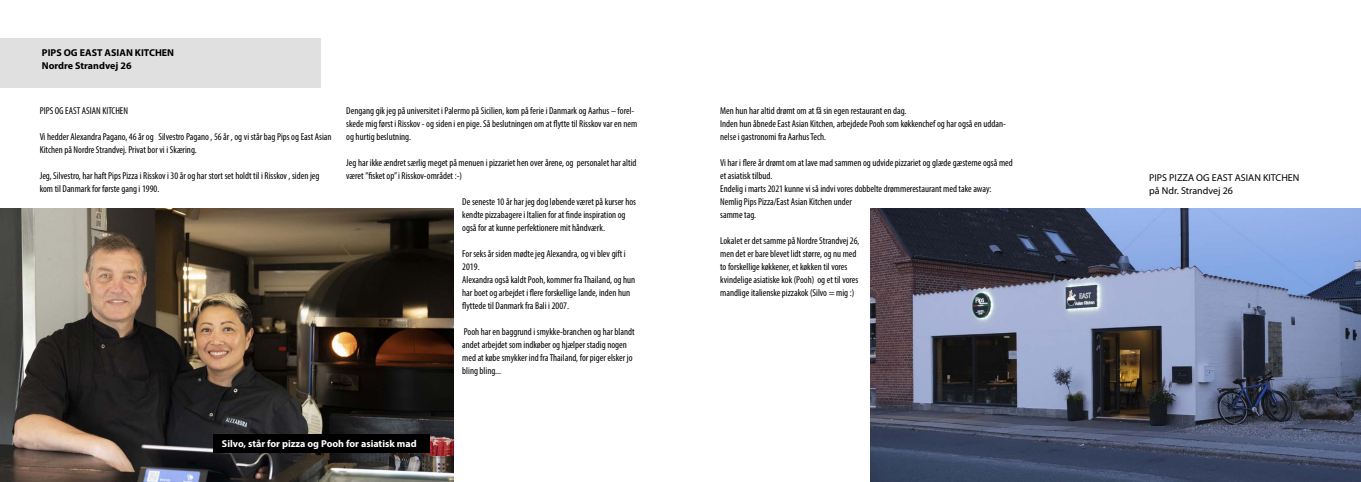
<style>
.page{position:relative;width:1361px;height:482px;background:#fff}
.page>*{position:absolute;margin:0;border:0;box-sizing:border-box;transform-origin:0 0}
.t1{font:condensed 10px/13px "Myriad Pro";color:#000}
.t2{font:10px/13px "Myriad Pro";color:#000}
.t3{font:700 10px/13px "Myriad Pro";color:#000}
.t4{font:700 10px "Myriad Pro";color:#fff}
</style>
<div class="page">
<div style="left:0;top:38px;width:320px;height:50px;background:#e0e0e0"></div>
<img style="left:0;top:208px;width:454px;height:274px">
<img style="left:870px;top:208px;width:491px;height:274px">
<div style="left:213px;top:434px;width:216px;height:19px;background:#000"></div>
<p class="t3" style="left:42px;top:46px;width:134px">PIPS OG EAST ASIAN KITCHEN<br>Nordre Strandvej 26</p>
<p class="t1" style="left:40px;top:104px;width:90px">PIPS OG EAST ASIAN KITCHEN</p>
<p class="t1" style="left:40px;top:130px;width:293px">Vi hedder Alexandra Pagano, 46 år og Silvestro Pagano , 56 år , og vi står bag Pips og East Asian<br>Kitchen på Nordre Strandvej. Privat bor vi i Skæring.</p>
<p class="t1" style="left:40px;top:169px;width:281px">Jeg, Silvestro, har haft Pips Pizza i Risskov i 30 år og har stort set holdt til i Risskov , siden jeg kom til Danmark for første gang i 1990.</p>
<p class="t1" style="left:346px;top:104px;width:293px">Dengang gik jeg på universitet i Palermo på Sicilien, kom på ferie i Danmark og Aarhus – forel&shy;skede mig først i Risskov - og siden i en pige. Så beslutningen om at flytte til Risskov var en nem og hurtig beslutning.</p>
<p class="t1" style="left:346px;top:156px;width:292px">Jeg har ikke ændret særlig meget på menuen i pizzariet hen over årene, og personalet har altid været ”fisket op” i Risskov-området :-)</p>
<p class="t1" style="left:462px;top:195px;width:175px">De seneste 10 år har jeg dog løbende været på kurser hos kendte pizzabagere i Italien for at finde inspiration og også for at kunne perfektionere mit håndværk.</p>
<p class="t1" style="left:462px;top:247px;width:174px">For seks år siden mødte jeg Alexandra, og vi blev gift i 2019.<br>Alexandra også kaldt Pooh, kommer fra Thailand, og hun har boet og arbejdet i flere forskellige lande, inden hun flyttede til Danmark fra Bali i 2007.</p>
<p class="t1" style="left:462px;top:325px;width:174px">Pooh har en baggrund i smykke-branchen og har blandt andet arbejdet som indkøber og hjælper stadig nogen med at købe smykker ind fra Thailand, for piger elsker jo bling bling...</p>
<p class="t4" style="left:222px;top:438px;width:196px">Silvo, står for pizza og Pooh for asiatisk mad</p>
<p class="t1" style="left:720px;top:104px;width:287px">Men hun har altid drømt om at få sin egen restaurant en dag.<br>Inden hun åbnede East Asian Kitchen, arbejdede Pooh som køkkenchef og har også en uddan&shy;nelse i gastronomi fra Aarhus Tech.</p>
<p class="t1" style="left:720px;top:156px;width:294px">Vi har i flere år drømt om at lave mad sammen og udvide pizzariet og glæde gæsterne også med et asiatisk tilbud.<br>Endelig i marts 2021 kunne vi så indvi vores dobbelte drømmerestaurant med take away:<br>Nemlig Pips Pizza/East Asian Kitchen under<br>samme tag.</p>
<p class="t1" style="left:720px;top:234px;width:141px">Lokalet er det samme på Nordre Strandvej 26, men det er bare blevet lidt større, og nu med to forskellige køkkener, et køkken til vores kvindelige asiatiske kok (Pooh) og et til vores mandlige italienske pizzakok (Silvo = mig :)</p>
<p class="t2" style="left:1149px;top:170px;width:152px">PIPS PIZZA OG EAST ASIAN KITCHEN på Ndr. Strandvej 26</p>
</div>
